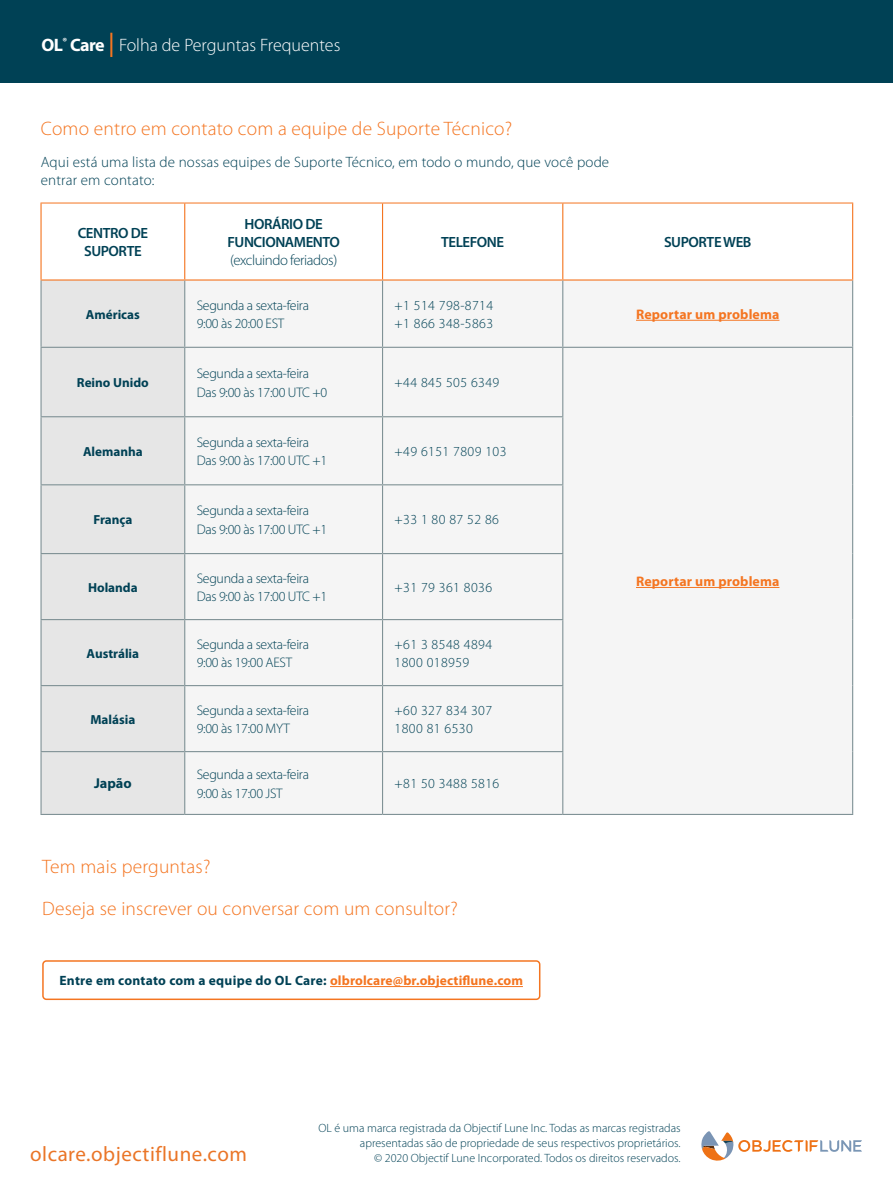
<style>
.page{position:relative;width:893px;height:1188px;background:#fff}
.page>*{position:absolute;margin:0;border:0;box-sizing:border-box;transform-origin:0 0}
.t1{font:21px "Myriad Pro";letter-spacing:.025em;color:#ea7527}
.t2{font:300 19.5px/42px "Myriad Pro";letter-spacing:.01em;color:#f47521}
.t3{font:300 18px "Myriad Pro";color:#fff}
.t4{font:300 15px/18px "Myriad Pro";letter-spacing:.01em;color:#004155}
.t5{font:600 14.85px/17.9px "Myriad Pro";letter-spacing:-.03em;color:#004155;text-align:center}
.t6{font:300 14.85px "Myriad Pro";letter-spacing:-.03em;color:#004155}
.t7{font:700 14.4px "Myriad Pro";color:#004155}
.t8{font:300 13.8px/18.6px "Myriad Pro";letter-spacing:-.02em;color:#004155}
.t9{font:300 13.8px/18.6px "Myriad Pro";letter-spacing:.03em;color:#004155}
.t10{font:700 13.8px "Myriad Pro";letter-spacing:.01em;color:#f47521}
.t11{font:700 13.5px "Myriad Pro";letter-spacing:.01em;color:#004155}
.t12{font:700 13.2px "Myriad Pro";color:#004155}
.t13{font:300 12px/15px "Myriad Pro";color:#004155;text-align:right}
.s1{font-weight:700}
.s2{font-weight:400;font-size:36px;color:#f47521}
.s3{color:#f47521}
</style>
<div class="page">
<hr style="left:330px;top:986px;width:193px;height:1px;background:#f47521">
<div style="left:42px;top:960px;width:498px;height:40px;border:2px solid #f47521;border-radius:4px"></div>
<div style="left:42px;top:281px;width:142px;height:533px;background:#e6e6e6"></div>
<div style="left:185px;top:281px;width:667px;height:533px;background:#f5f5f5"></div>
<div style="left:563px;top:347px;width:290px;height:467px;background:#f5f5f5"></div>
<hr style="left:40px;top:203px;width:145px;height:1px;background:#f47521">
<hr style="left:185px;top:203px;width:198px;height:1px;background:#f47521">
<hr style="left:383px;top:203px;width:180px;height:1px;background:#f47521">
<hr style="left:563px;top:203px;width:290px;height:1px;background:#f47521">
<hr style="left:40px;top:203px;width:2px;height:76px;background:#f47521">
<hr style="left:184px;top:203px;width:1px;height:76px;background:#f47521">
<hr style="left:382px;top:203px;width:1px;height:76px;background:#f47521">
<hr style="left:562px;top:203px;width:1px;height:76px;background:#f47521">
<hr style="left:852px;top:203px;width:1px;height:76px;background:#f47521">
<hr style="left:40px;top:279px;width:145px;height:2px;background:#f47521">
<hr style="left:185px;top:279px;width:198px;height:2px;background:#f47521">
<hr style="left:383px;top:279px;width:180px;height:2px;background:#f47521">
<hr style="left:563px;top:279px;width:290px;height:2px;background:#f47521">
<hr style="left:40px;top:281px;width:2px;height:66px;background:#809296">
<hr style="left:184px;top:281px;width:1px;height:66px;background:#809296">
<hr style="left:382px;top:281px;width:1px;height:66px;background:#809296">
<hr style="left:562px;top:281px;width:1px;height:66px;background:#809296">
<hr style="left:852px;top:281px;width:1px;height:66px;background:#809296">
<hr style="left:40px;top:347px;width:145px;height:1px;background:#809296">
<hr style="left:40px;top:348px;width:2px;height:68px;background:#809296">
<hr style="left:185px;top:347px;width:198px;height:1px;background:#809296">
<hr style="left:184px;top:348px;width:1px;height:68px;background:#809296">
<hr style="left:383px;top:347px;width:180px;height:1px;background:#809296">
<hr style="left:382px;top:348px;width:1px;height:68px;background:#809296">
<hr style="left:563px;top:347px;width:290px;height:1px;background:#809296">
<hr style="left:562px;top:348px;width:1px;height:68px;background:#809296">
<hr style="left:852px;top:348px;width:1px;height:69px;background:#809296">
<hr style="left:852px;top:417px;width:1px;height:68px;background:#809296">
<hr style="left:852px;top:485px;width:1px;height:69px;background:#809296">
<hr style="left:852px;top:554px;width:1px;height:66px;background:#809296">
<hr style="left:852px;top:620px;width:1px;height:66px;background:#809296">
<hr style="left:852px;top:686px;width:1px;height:66px;background:#809296">
<hr style="left:852px;top:752px;width:1px;height:62px;background:#809296">
<hr style="left:563px;top:814px;width:290px;height:1px;background:#809296">
<hr style="left:40px;top:416px;width:145px;height:1px;background:#809296">
<hr style="left:40px;top:417px;width:2px;height:67px;background:#809296">
<hr style="left:185px;top:416px;width:198px;height:1px;background:#809296">
<hr style="left:184px;top:417px;width:1px;height:67px;background:#809296">
<hr style="left:383px;top:416px;width:180px;height:1px;background:#809296">
<hr style="left:382px;top:417px;width:1px;height:67px;background:#809296">
<hr style="left:562px;top:417px;width:1px;height:67px;background:#809296">
<hr style="left:40px;top:484px;width:145px;height:1px;background:#809296">
<hr style="left:40px;top:485px;width:2px;height:68px;background:#809296">
<hr style="left:185px;top:484px;width:198px;height:1px;background:#809296">
<hr style="left:184px;top:485px;width:1px;height:68px;background:#809296">
<hr style="left:383px;top:484px;width:180px;height:1px;background:#809296">
<hr style="left:382px;top:485px;width:1px;height:68px;background:#809296">
<hr style="left:562px;top:485px;width:1px;height:68px;background:#809296">
<hr style="left:40px;top:553px;width:145px;height:1px;background:#809296">
<hr style="left:40px;top:554px;width:2px;height:65px;background:#809296">
<hr style="left:185px;top:553px;width:198px;height:1px;background:#809296">
<hr style="left:184px;top:554px;width:1px;height:65px;background:#809296">
<hr style="left:383px;top:553px;width:180px;height:1px;background:#809296">
<hr style="left:382px;top:554px;width:1px;height:65px;background:#809296">
<hr style="left:562px;top:554px;width:1px;height:65px;background:#809296">
<hr style="left:40px;top:619px;width:145px;height:1px;background:#809296">
<hr style="left:40px;top:620px;width:2px;height:65px;background:#809296">
<hr style="left:185px;top:619px;width:198px;height:1px;background:#809296">
<hr style="left:184px;top:620px;width:1px;height:65px;background:#809296">
<hr style="left:383px;top:619px;width:180px;height:1px;background:#809296">
<hr style="left:382px;top:620px;width:1px;height:65px;background:#809296">
<hr style="left:562px;top:620px;width:1px;height:65px;background:#809296">
<hr style="left:40px;top:685px;width:145px;height:1px;background:#809296">
<hr style="left:40px;top:686px;width:2px;height:65px;background:#809296">
<hr style="left:185px;top:685px;width:198px;height:1px;background:#809296">
<hr style="left:184px;top:686px;width:1px;height:65px;background:#809296">
<hr style="left:383px;top:685px;width:180px;height:1px;background:#809296">
<hr style="left:382px;top:686px;width:1px;height:65px;background:#809296">
<hr style="left:562px;top:686px;width:1px;height:65px;background:#809296">
<hr style="left:40px;top:751px;width:145px;height:1px;background:#809296">
<hr style="left:40px;top:752px;width:2px;height:62px;background:#809296">
<hr style="left:185px;top:751px;width:198px;height:1px;background:#809296">
<hr style="left:184px;top:752px;width:1px;height:62px;background:#809296">
<hr style="left:383px;top:751px;width:180px;height:1px;background:#809296">
<hr style="left:382px;top:752px;width:1px;height:62px;background:#809296">
<hr style="left:562px;top:752px;width:1px;height:62px;background:#809296">
<hr style="left:40px;top:814px;width:145px;height:1px;background:#809296">
<hr style="left:185px;top:814px;width:198px;height:1px;background:#809296">
<hr style="left:383px;top:814px;width:180px;height:1px;background:#809296">
<hr style="left:636px;top:320px;width:143px;height:1px;background:#f47521">
<hr style="left:636px;top:587px;width:143px;height:1px;background:#f47521">
<svg style="left:701px;top:1131px;width:161px;height:30px"></svg>
<div style="left:0;top:0;width:893px;height:83px;background:#004155"></div>
<h3 class="t3" style="left:41px;top:35px;width:300px"><span class="s1">OL</span><sup>®</sup> <span class="s1">Care</span> <span class="s2">I</span> Folha de Perguntas Frequentes</h3>
<h2 class="t2" style="left:41px;top:108px;width:473px">Como entro em contato com a equipe de Suporte Técnico?</h2>
<p class="t4" style="left:41px;top:153px;width:570px">Aqui está uma lista de nossas equipes de Suporte Técnico, em todo o mundo, que você pode entrar em contato:</p>
<p class="t5" style="left:78px;top:224px;width:72px">CENTRO DE<br>SUPORTE</p>
<p class="t5" style="left:227px;top:215px;width:114px">HORÁRIO DE<br>FUNCIONAMENTO</p>
<p class="t6" style="left:230px;top:251px;width:109px">(excluindo feriados)</p>
<p class="t5" style="left:441px;top:233px;width:64px">TELEFONE</p>
<p class="t5" style="left:664px;top:233px;width:89px">SUPORTE WEB</p>
<p class="t12" style="left:86px;top:306px;width:56px">Américas</p>
<p class="t8" style="left:197px;top:296px;width:114px">Segunda a sexta-feira<br>9:00 às 20:00 EST</p>
<p class="t9" style="left:394px;top:296px;width:100px">+1 514 798-8714 +1 866 348-5863</p>
<p class="t10" style="left:636px;top:305px;width:145px">Reportar um problema</p>
<p class="t12" style="left:77px;top:374px;width:74px">Reino Unido</p>
<p class="t8" style="left:197px;top:364px;width:132px">Segunda a sexta-feira<br>Das 9:00 às 17:00 UTC +0</p>
<p class="t9" style="left:394px;top:373px;width:106px">+44 845 505 6349</p>
<p class="t12" style="left:83px;top:443px;width:61px">Alemanha</p>
<p class="t8" style="left:197px;top:433px;width:132px">Segunda a sexta-feira<br>Das 9:00 às 17:00 UTC +1</p>
<p class="t9" style="left:394px;top:442px;width:113px">+49 6151 7809 103</p>
<p class="t12" style="left:93px;top:511px;width:41px">França</p>
<p class="t8" style="left:197px;top:501px;width:132px">Segunda a sexta-feira<br>Das 9:00 às 17:00 UTC +1</p>
<p class="t8" style="left:394px;top:510px;width:106px">+33 1 80 87 52 86</p>
<p class="t12" style="left:88px;top:578px;width:51px">Holanda</p>
<p class="t8" style="left:197px;top:568px;width:132px">Segunda a sexta-feira<br>Das 9:00 às 17:00 UTC +1</p>
<p class="t9" style="left:394px;top:578px;width:99px">+31 79 361 8036</p>
<p class="t12" style="left:87px;top:644px;width:54px">Austrália</p>
<p class="t8" style="left:197px;top:634px;width:114px">Segunda a sexta-feira<br>9:00 às 19:00 AEST</p>
<p class="t9" style="left:394px;top:634px;width:99px">+61 3 8548 4894<br>1800 018959</p>
<p class="t12" style="left:90px;top:710px;width:46px">Malásia</p>
<p class="t8" style="left:197px;top:701px;width:114px">Segunda a sexta-feira<br>9:00 às 17:00 MYT</p>
<p class="t9" style="left:394px;top:701px;width:99px">+60 327 834 307<br>1800 81 6530</p>
<p class="t7" style="left:94px;top:774px;width:39px">Japão</p>
<p class="t8" style="left:197px;top:765px;width:114px">Segunda a sexta-feira<br>9:00 às 17:00 JST</p>
<p class="t9" style="left:394px;top:774px;width:106px">+81 50 3488 5816</p>
<h2 class="t2" style="left:42px;top:845px;width:417px">Tem mais perguntas?<br>Deseja se inscrever ou conversar com um consultor?</h2>
<p class="t11" style="left:60px;top:972px;width:465px">Entre em contato com a equipe do OL Care: <span class="s3">olbrolcare@br.objectiflune.com</span></p>
<p class="t10" style="left:636px;top:572px;width:145px">Reportar um problema</p>
<h1 class="t1" style="left:30px;top:1141px;width:218px">olcare.objectiflune.com</h1>
<p class="t13" style="left:318px;top:1121px;width:364px">OL é uma marca registrada da Objectif Lune Inc. Todas as marcas registradas apresentadas são de propriedade de seus respectivos proprietários.<br>© 2020 Objectif Lune Incorporated. Todos os direitos reservados.</p>
</div>
